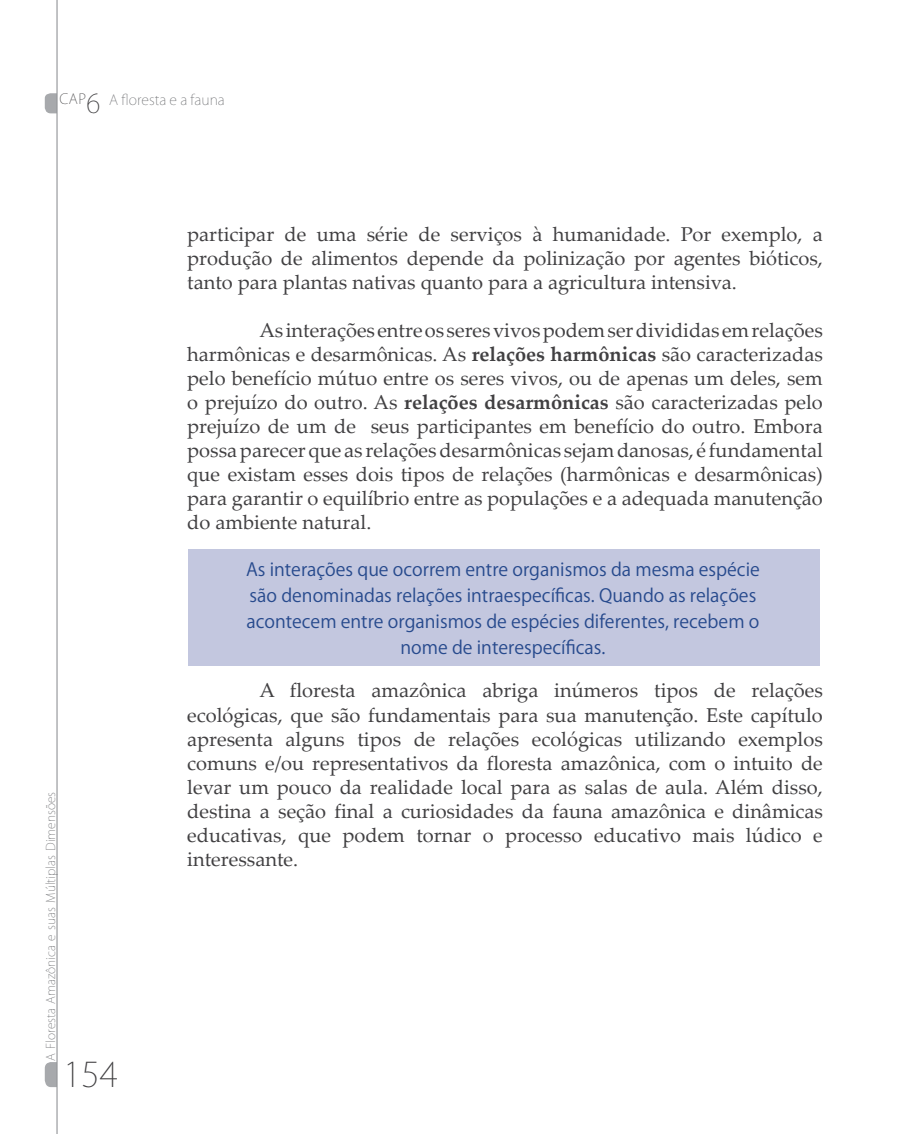
<style>
.page{position:relative;width:908px;height:1134px;background:#fff}
.page>*{position:absolute;margin:0;border:0;box-sizing:border-box;transform-origin:0 0}
.t1{font:200 34px "Koz Go Pro";color:#414042}
.t2{font:20px/24px "Palatino Linotype";color:#414042;text-align:justify}
.t3{font:18px/26px "Koz Go Pr 6 N";color:#274a8d;text-align:center}
.t4{font:200 14px "Koz Go Pro";color:#6d6e71}
.t5{font:200 12px "Koz Go Pro";color:#6d6e71}
.s1{color:#414042}
.s2{font-size:26px;color:#414042}
.s3{font-weight:700}
</style>
<div class="page">
<svg style="left:45px;top:93px;width:11px;height:20px"></svg>
<svg style="left:45px;top:1062px;width:11px;height:25px"></svg>
<hr style="left:56px;top:0;width:2px;height:1134px;background:#939598">
<div style="left:189px;top:549px;width:630px;height:117px;background:#c3c7df"></div>
<p class="t4" style="left:59px;top:91px;width:167px"><span class="s1">CAP</span><span class="s2">6</span> A floresta e a fauna</p>
<p class="t2" style="left:187px;top:222px;width:636px">participar de uma série de serviços à humanidade. Por exemplo, a produção de alimentos depende da polinização por agentes bióticos, tanto para plantas nativas quanto para a agricultura intensiva.</p>
<p class="t2" style="left:187px;top:318px;width:636px;text-indent:72px">As interações entre os seres vivos podem ser divididas em relações harmônicas e desarmônicas. As <span class="s3">relações harmônicas</span> são caracterizadas pelo benefício mútuo entre os seres vivos, ou de apenas um deles, sem o prejuízo do outro. As <span class="s3">relações desarmônicas</span> são caracterizadas pelo prejuízo de um de seus participantes em benefício do outro. Embora possa parecer que as relações desarmônicas sejam danosas, é fundamental que existam esses dois tipos de relações (harmônicas e desarmônicas) para garantir o equilíbrio entre as populações e a adequada manutenção do ambiente natural.</p>
<p class="t5" style="left:43px;top:1061px;width:271px;rotate:-90deg">A Floresta Amazônica e suas Múltiplas Dimensões</p>
<h1 class="t1" style="left:63px;top:1052px;width:56px">154</h1>
<p class="t3" style="left:246px;top:557px;width:515px">As interações que ocorrem entre organismos da mesma espécie são denominadas relações intraespecíficas. Quando as relações acontecem entre organismos de espécies diferentes, recebem o nome de interespecíficas.</p>
<p class="t2" style="left:187px;top:678px;width:636px;text-indent:72px">A floresta amazônica abriga inúmeros tipos de relações ecológicas, que são fundamentais para sua manutenção. Este capítulo apresenta alguns tipos de relações ecológicas utilizando exemplos comuns e/ou representativos da floresta amazônica, com o intuito de levar um pouco da realidade local para as salas de aula. Além disso, destina a seção final a curiosidades da fauna amazônica e dinâmicas educativas, que podem tornar o processo educativo mais lúdico e interessante.</p>
</div>
